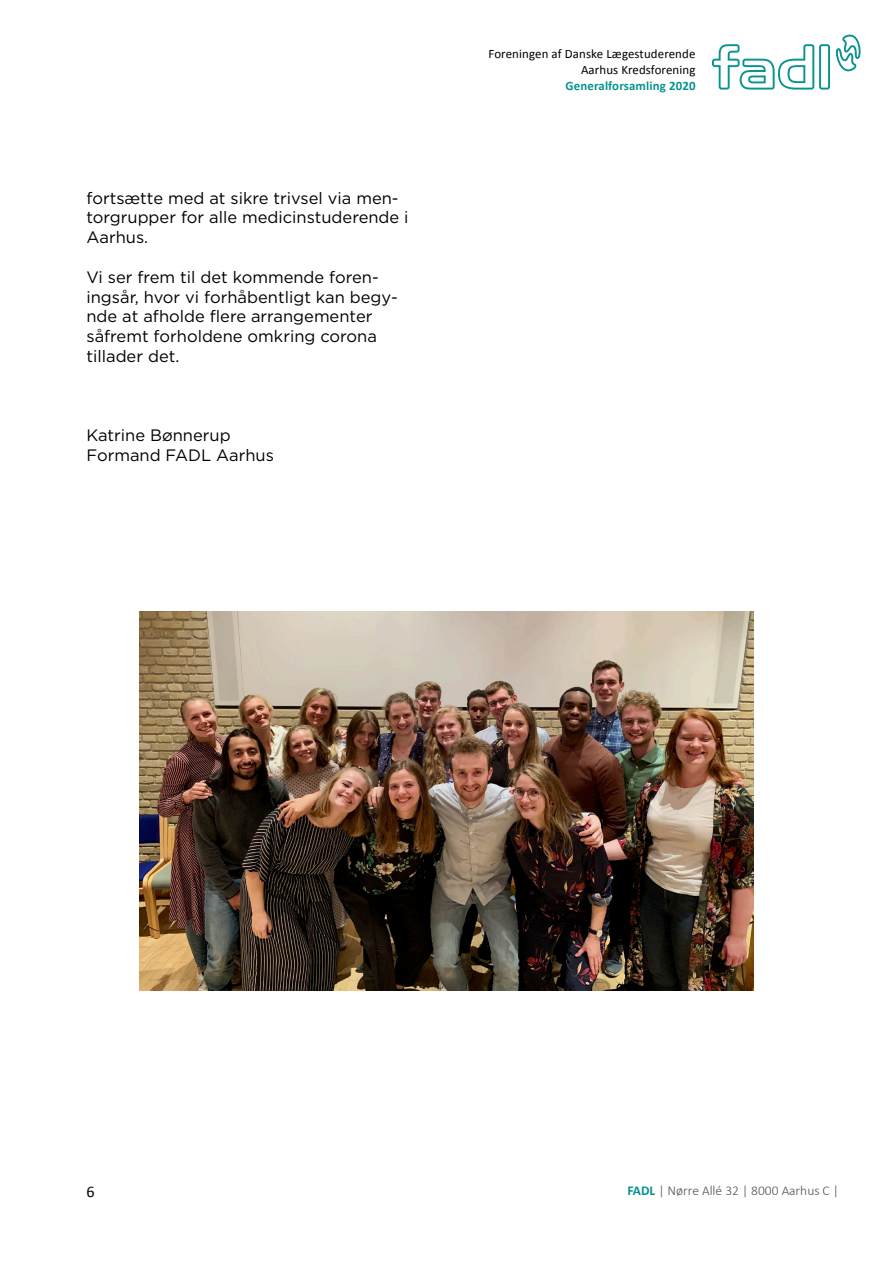
<style>
.page{position:relative;width:893px;height:1263px;background:#fff}
.page>*{position:absolute;margin:0;border:0;box-sizing:border-box;transform-origin:0 0}
.Basal_tekst_hele_dok{font:16.5px/19.8px "Gotham";color:#000}
.t1{font:16.2px "Calibri";color:#000}
.t2{font:300 13.5px "Calibri";color:#525252}
.t3{font:12.9px/15.8px "Calibri";letter-spacing:.01em;color:#000;text-align:right}
.t4{font:700 12.9px "Calibri";letter-spacing:.01em;color:#08938f}
.s1{font-weight:700;color:#08938f}
</style>
<div class="page">
<svg style="left:712px;top:34px;width:149px;height:56px"></svg>
<img style="left:139px;top:611px;width:615px;height:379px">
<p class="Basal_tekst_hele_dok" style="left:86px;top:188px;width:324px">fortsætte med at sikre trivsel via men&shy;torgrupper for alle medicinstuderende i<br>Aarhus.</p>
<p class="Basal_tekst_hele_dok" style="left:86px;top:267px;width:313px">Vi ser frem til det kommende foren&shy;ingsår, hvor vi forhåbentligt kan begy&shy;nde at afholde flere arrangementer såfremt forholdene omkring corona tillader det.</p>
<p class="Basal_tekst_hele_dok" style="left:86px;top:425px;width:146px">Katrine Bønnerup</p>
<p class="Basal_tekst_hele_dok" style="left:86px;top:445px;width:189px">Formand FADL Aarhus</p>
<p class="t3" style="left:488px;top:46px;width:208px">Foreningen af Danske Lægestuderende<br>Aarhus Kredsforening</p>
<p class="t4" style="left:566px;top:76px;width:131px">Generalforsamling 2020</p>
<p class="t1" style="left:86px;top:1181px;width:10px">6</p>
<p class="t2" style="left:627px;top:1182px;width:213px"><span class="s1">FADL</span> | Nørre Allé 32 | 8000 Aarhus C |</p>
</div>
